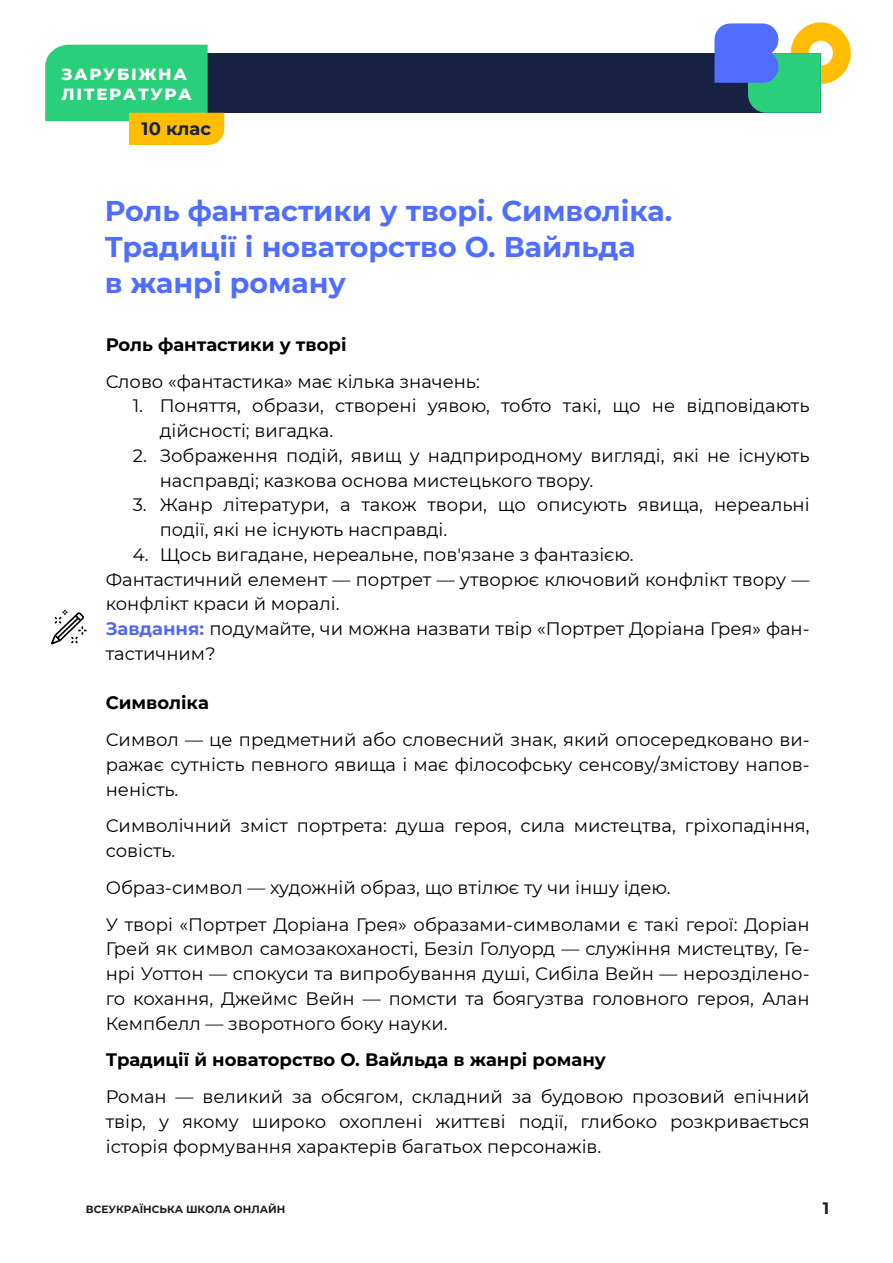
<style>
.page{position:relative;width:893px;height:1263px;background:#fff}
.page>*{position:absolute;margin:0;border:0;box-sizing:border-box;transform-origin:0 0}
.t1{font:700 28.5px/36px "Montserrat";color:#4f6eff}
.t2{font:18px/24.8px "Montserrat";color:#000}
.t3{font:700 18px "Montserrat";color:#000}
.t4{font:700 18px "Montserrat";color:#172242}
.t5{font:800 16.5px/19.8px "Montserrat";letter-spacing:.1em;color:#fff}
.t6{font:700 16.5px "Montserrat";color:#1d1d1b}
.t7{font:700 10.5px "Montserrat";color:#1d1d1b}
.s1{font-weight:700;color:#536aef}
</style>
<div class="page">
<svg style="left:51px;top:610px;width:35px;height:35px"></svg>
<div style="left:81px;top:53px;width:739px;height:60px;background:#172242"></div>
<svg style="left:714px;top:22px;width:136px;height:91px"></svg>
<svg style="left:45px;top:45px;width:179px;height:100px"></svg>
<p class="t5" style="left:62px;top:63px;width:132px">ЗАРУБІЖНА<br>ЛІТЕРАТУРА</p>
<p class="t4" style="left:142px;top:116px;width:71px">10 клас</p>
<h1 class="t1" style="left:105px;top:191px;width:569px">Роль фантастики у творі. Символіка.<br>Традиції і новаторство О. Вайльда<br>в жанрі роману</h1>
<p class="t3" style="left:106px;top:331px;width:242px">!"#$ %&amp;'(&amp;)(*+* , (-"./</p>
<p class="t2" style="left:106px;top:368px;width:375px">!"#$# «%&amp;'(&amp;)(*+&amp;» ,&amp;- +."/+&amp; 0'&amp;12'/:</p>
<p class="t2" style="left:160px;top:393px;width:651px;text-indent:-27px">1. 3#'4((4, #56&amp;0*, )($#62'. 74$#8, (#5(# (&amp;+., 9# '2 $.:;#$.:&amp;8(/ :.&lt;)'#)(.; $*=&amp;:+&amp;.</p>
<p class="t2" style="left:160px;top:442px;width:651px;text-indent:-27px">2. &gt;#56&amp;?2''4 ;#:.&lt;, 4$*9 7 '&amp;:;6*6#:'#,7 $*="4:., 4+. '2 .)'78(/ '&amp;);6&amp;$:.; +&amp;0+#$&amp; #)'#$&amp; ,*)(2@/+#=# ($#67.</p>
<p class="t2" style="left:160px;top:492px;width:651px;text-indent:-27px">3. A&amp;'6 ".(26&amp;(76*, &amp; (&amp;+#? ($#6*, 9# #;*)78(/ 4$*9&amp;, '262&amp;"/'. ;#:.B, 4+. '2 .)'78(/ '&amp;);6&amp;$:..</p>
<p class="t2" style="left:106px;top:541px;width:705px;text-indent:27px">4. C#)/ $*=&amp;:&amp;'2, '262&amp;"/'2, ;#$'40&amp;'2 0 %&amp;'(&amp;0.-8.<br>D&amp;'(&amp;)(*1'*&lt; 2"2,2'( — ;#6(62( — 7($#68- +"81#$*&lt; +#'%".+( ($#67 — +#'%".+( +6&amp;)* &lt; ,#6&amp;"..<br><span class="s1">0&amp;-1&amp;''2:</span> ;#:7,&amp;&lt;(2, 1* ,#?'&amp; '&amp;0$&amp;(* ($.6 «3#6(62( E#6.&amp;'&amp; F624» %&amp;'- (&amp;)(*1'*,?</p>
<p class="t3" style="left:106px;top:690px;width:105px">3*4-"#/+&amp;</p>
<p class="t2" style="left:106px;top:727px;width:705px;text-align:justify">!*,$#" — @2 ;62:,2('*&lt; &amp;5# )"#$2)'*&lt; 0'&amp;+, 4+*&lt; #;#)262:+#$&amp;'# $*- 6&amp;?&amp;- )7('.)(/ ;2$'#=# 4$*9&amp; . ,&amp;- %."#)#%)/+7 )2')#$7/0,.)(#$7 '&amp;;#$- '2'.)(/.</p>
<p class="t2" style="left:106px;top:813px;width:705px">!*,$#".1'*&lt; 0,.)( ;#6(62(&amp;: :7G&amp; =26#4, )*"&amp; ,*)(2@($&amp;, =6.H#;&amp;:.''4, )#$.)(/.</p>
<p class="t2" style="left:106px;top:868px;width:705px;line-height:36.8px">I56&amp;0-)*,$#" — H7:#?'.&lt; #56&amp;0, 9# $(."8- (7 1* .'G7 .:28.<br>J ($#6. «3#6(62( E#6.&amp;'&amp; F624» #56&amp;0&amp;,*-)*,$#"&amp;,* - (&amp;+. =26#B: E#6.&amp;'</p>
<p class="t2" style="left:106px;top:936px;width:705px;text-align:justify">F62&lt; 4+ )*,$#" )&amp;,#0&amp;+#H&amp;'#)(., K20." F#"7#6: — )"7?.''4 ,*)(2@($7, F2- '6. J#((#' — );#+7)* (&amp; $*;6#57$&amp;''4 :7G., !*5."&amp; L2&lt;' — '26#0:."2'#- =# +#H&amp;''4, E?2&lt;,) L2&lt;' — ;#,)(* (&amp; 5#4=70($&amp; =#"#$'#=# =26#4, M"&amp;' N2,;52"" — 0$#6#('#=# 5#+7 '&amp;7+*.</p>
<p class="t3" style="left:106px;top:1047px;width:501px">5.&amp;1*6/7 8 '"-&amp;(".)(-" 9. :&amp;8#$1&amp; - ;&amp;'./ ."4&amp;',</p>
<p class="t2" style="left:106px;top:1084px;width:705px;text-align:justify">O#,&amp;' — $2"*+*&lt; 0&amp; #5)4=#,, )+"&amp;:'*&lt; 0&amp; 57:#$#8 ;6#0#$*&lt; 2;.1'*&lt; ($.6, 7 4+#,7 G*6#+# #H#;"2'. ?*((-$. ;#:.B, ="*5#+# 6#0+6*$&amp;-(/)4 .)(#6.4 %#6,7$&amp;''4 H&amp;6&amp;+(26.$ 5&amp;=&amp;(/#H ;26)#'&amp;?.$.</p>
<p class="t7" style="left:86px;top:1202px;width:201px">ВСЕУКРАЇНСЬКА ШКОЛА ОНЛАЙН</p>
<p class="t6" style="left:823px;top:1197px;width:8px">1</p>
</div>
